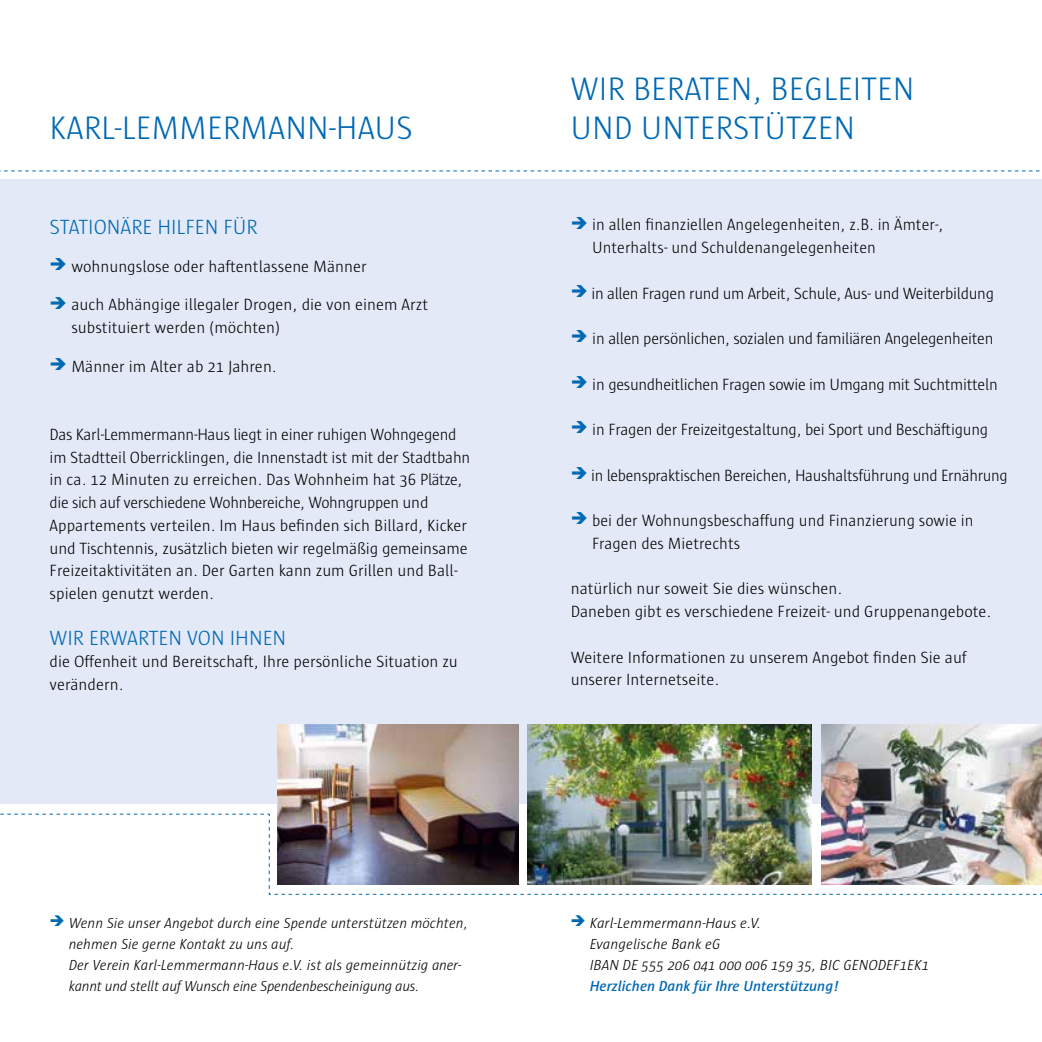
<style>
.page{position:relative;width:1042px;height:1042px;background:#fff}
.page>*{position:absolute;margin:0;border:0;box-sizing:border-box;transform-origin:0 0}
.t1{font:300 33.25px/38.5px "Sun";color:#0069b4}
.t2{font:300 21px "Sun";color:#0069b4}
.t3{font:300 16.62px/22.8px "Sun";color:#000}
.t4{font:300 16.62px "Sun";letter-spacing:-.02em;color:#000}
.t5{font:italic 300 14.88px/21px "Sun";color:#000}
.t6{font:italic 600 14.88px "Sun";color:#0069b4}
.s1{color:#0069b4}
</style>
<div class="page">
<div style="left:0;top:179px;width:1042px;height:625px;background:#e3e9f7"></div>
<img style="left:527px;top:724px;width:285px;height:89px">
<img style="left:277px;top:724px;width:241px;height:89px">
<svg style="left:0;top:170px;width:1040px;height:1px"></svg>
<img style="left:821px;top:724px;width:221px;height:89px">
<img style="left:0;top:813px;width:1042px;height:82px">
<h1 class="t1" style="left:50px;top:109px;width:364px">KARL-LEMMERMANN-HAUS</h1>
<p class="t2" style="left:50px;top:216px;width:209px">STATIONÄRE HILFEN FÜR</p>
<p class="t3" style="left:50px;top:255px;width:319px"><span class="s1">➔</span> wohnungslose oder haftentlassene Männer</p>
<p class="t3" style="left:71px;top:294px;width:358px;text-indent:-22px"><span class="s1">➔</span> auch Abhängige illegaler Drogen, die von einem Arzt substituiert werden (möchten)</p>
<p class="t3" style="left:50px;top:355px;width:229px"><span class="s1">➔</span> Männer im Alter ab 21 Jahren.</p>
<p class="t3" style="left:50px;top:423px;width:422px">Das Karl-Lemmermann-Haus liegt in einer ruhigen Wohngegend im Stadtteil Oberricklingen, die Innenstadt ist mit der Stadtbahn in ca. 12 Minuten zu erreichen. Das Wohnheim hat 36 Plätze, die sich auf verschiedene Wohnbereiche, Wohngruppen und Appartements verteilen. Im Haus befinden sich Billard, Kicker und Tischtennis, zusätzlich bieten wir regelmäßig gemeinsame Freizeitaktivitäten an. Der Garten kann zum Grillen und Ball&shy;spielen genutzt werden.</p>
<p class="t2" style="left:50px;top:626px;width:238px">WIR ERWARTEN VON IHNEN</p>
<p class="t3" style="left:50px;top:650px;width:410px">die Offenheit und Bereitschaft, Ihre persönliche Situation zu verändern.</p>
<h1 class="t1" style="left:570px;top:70px;width:345px">WIR BERATEN, BEGLEITEN<br>UND UNTERSTÜTZEN</h1>
<p class="t3" style="left:592px;top:213px;width:353px;text-indent:-21px"><span class="s1">➔</span> in allen finanziellen Angelegenheiten, z.B. in Ämter-,<br>Unterhalts- und Schuldenangelegenheiten</p>
<p class="t4" style="left:571px;top:284px;width:425px"><span class="s1">➔</span> in allen Fragen rund um Arbeit, Schule, Aus- und Weiterbildung</p>
<p class="t4" style="left:571px;top:330px;width:424px"><span class="s1">➔</span> in allen persönlichen, sozialen und familiären Angelegenheiten</p>
<p class="t4" style="left:571px;top:375px;width:428px"><span class="s1">➔</span> in gesundheitlichen Fragen sowie im Umgang mit Suchtmitteln</p>
<p class="t3" style="left:571px;top:418px;width:419px"><span class="s1">➔</span> in Fragen der Freizeitgestaltung, bei Sport und Beschäftigung</p>
<p class="t4" style="left:571px;top:466px;width:439px"><span class="s1">➔</span> in lebenspraktischen Bereichen, Haushaltsführung und Ernährung</p>
<p class="t3" style="left:592px;top:509px;width:383px;text-indent:-21px"><span class="s1">➔</span> bei der Wohnungsbeschaffung und Finanzierung sowie in<br>Fragen des Mietrechts</p>
<p class="t3" style="left:571px;top:577px;width:422px">natürlich nur soweit Sie dies wünschen.<br>Daneben gibt es verschiedene Freizeit- und Gruppenangebote.</p>
<p class="t3" style="left:571px;top:646px;width:397px">Weitere Informationen zu unserem Angebot finden Sie auf unserer Internetseite.</p>
<p class="t5" style="left:69px;top:912px;width:401px;text-indent:-19px"><span class="s1">➔</span> Wenn Sie unser Angebot durch eine Spende unterstützen möchten, nehmen Sie gerne Kontakt zu uns auf.<br>Der Verein Karl-Lemmermann-Haus e.V. ist als gemeinnützig aner&shy;kannt und stellt auf Wunsch eine Spendenbescheinigung aus.</p>
<p class="t5" style="left:590px;top:912px;width:341px;text-indent:-19px"><span class="s1">➔</span> Karl-Lemmermann-Haus e.V.<br>Evangelische Bank eG<br>IBAN DE 555 206 041 000 006 159 35, BIC GENODEF1EK1</p>
<p class="t6" style="left:590px;top:978px;width:251px">Herzlichen Dank für Ihre Unterstützung!</p>
</div>
